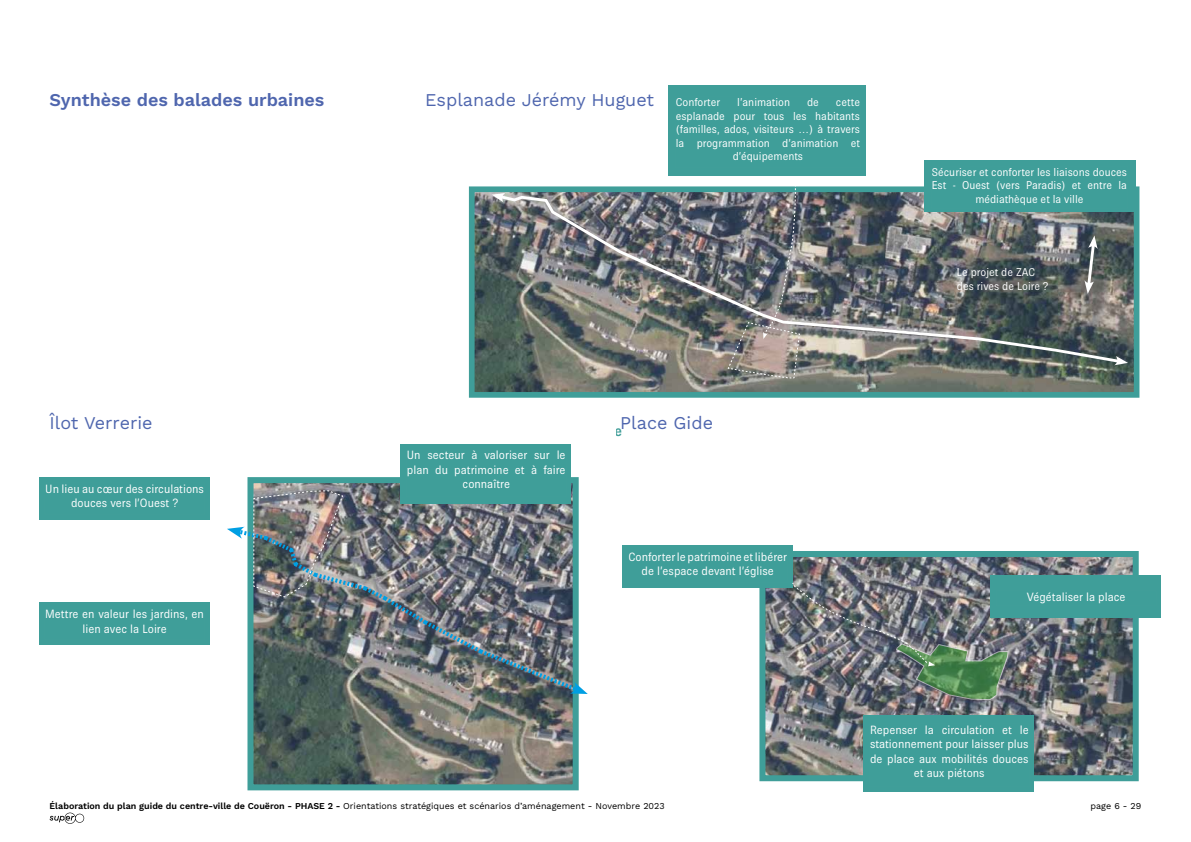
<style>
.page{position:relative;width:1191px;height:842px;background:#fff}
.page>*{position:absolute;margin:0;border:0;box-sizing:border-box;transform-origin:0 0}
.t1{font:18px "Work Sans";color:#4f66ae}
.t2{font:600 18px "Work Sans";color:#4f66ae}
.t3{font:12px/14.4px "Brown Pro";color:#fff;text-align:center}
.t4{font:11.3px/13.6px "Brown Pro";color:#fff;text-align:center}
.t5{font:9px "Work Sans";color:#000}
.s1{font-weight:600}
</style>
<div class="page">
<svg style="left:50px;top:813px;width:34px;height:11px"></svg>
<img style="left:254px;top:484px;width:317px;height:299px">
<div style="left:247px;top:477px;width:331px;height:313px;border:6px solid #3f9e99"></div>
<div style="left:39px;top:477px;width:170px;height:43px;background:#3f9e99"></div>
<div style="left:400px;top:444px;width:171px;height:59px;background:#3f9e99"></div>
<img style="left:227px;top:490px;width:361px;height:204px">
<div style="left:39px;top:602px;width:170px;height:43px;background:#3f9e99"></div>
<img style="left:766px;top:558px;width:365px;height:216px">
<div style="left:759px;top:551px;width:379px;height:230px;border:6px solid #3f9e99"></div>
<div style="left:622px;top:545px;width:170px;height:43px;background:#3f9e99"></div>
<div style="left:990px;top:575px;width:170px;height:43px;background:#3f9e99"></div>
<img style="left:791px;top:582px;width:218px;height:119px">
<div style="left:863px;top:715px;width:171px;height:77px;background:#3f9e99"></div>
<img style="left:476px;top:193px;width:656px;height:198px">
<div style="left:469px;top:186px;width:670px;height:212px;border:6px solid #3f9e99"></div>
<div style="left:668px;top:85px;width:197px;height:91px;background:#3f9e99"></div>
<div style="left:924px;top:161px;width:212px;height:51px;background:#3f9e99"></div>
<svg style="left:727px;top:186px;width:73px;height:193px;background:#7b928d"></svg>
<img style="left:496px;top:193px;width:627px;height:172px">
<svg style="left:492px;top:193px;width:13px;height:9px"></svg>
<svg style="left:1114px;top:356px;width:14px;height:9px"></svg>
<svg style="left:1084px;top:235px;width:13px;height:59px"></svg>
<h1 class="t2" style="left:50px;top:86px;width:276px">Synthèse des balades urbaines</h1>
<h1 class="t1" style="left:425px;top:86px;width:230px">Esplanade Jérémy Huguet</h1>
<p class="t4" style="left:676px;top:95px;width:46px">Conforter</p>
<p class="t4" style="left:737px;top:95px;width:54px">l’animation</p>
<p class="t4" style="left:807px;top:95px;width:13px">de</p>
<p class="t4" style="left:836px;top:95px;width:26px">cette</p>
<p class="t4" style="left:676px;top:109px;width:186px">esplanade pour tous les habitants</p>
<p class="t4" style="left:676px;top:122px;width:186px">(familles, ados, visiteurs …) à travers</p>
<p class="t4" style="left:676px;top:136px;width:186px">la programmation d’animation et</p>
<p class="t4" style="left:732px;top:150px;width:72px">d’équipements</p>
<p class="t4" style="left:932px;top:165px;width:197px">Sécuriser et conforter les liaisons douces<br>Est - Ouest (vers Paradis) et entre la médiathèque et la ville</p>
<p class="t4" style="left:957px;top:265px;width:93px;text-align:left">Le projet de ZAC des rives de Loire ?</p>
<h1 class="t1" style="left:50px;top:409px;width:104px">Îlot Verrerie</h1>
<h1 class="t1" style="left:620px;top:409px;width:94px">Place Gide</h1>
<p class="t3" style="left:45px;top:481px;width:160px">Un lieu au cœur des circulations douces vers l’Ouest ?</p>
<p class="t3" style="left:45px;top:607px;width:160px">Mettre en valeur les jardins, en lien avec la Loire</p>
<p class="t3" style="left:407px;top:448px;width:160px">Un secteur à valoriser sur le plan du patrimoine et à faire connaître</p>
<p class="t3" style="left:628px;top:549px;width:160px">Conforter le patrimoine et libérer de l’espace devant l’église</p>
<p class="t3" style="left:1026px;top:589px;width:100px">Végétaliser la place</p>
<p class="t3" style="left:870px;top:722px;width:160px">Repenser la circulation et le stationnement pour laisser plus de place aux mobilités douces et aux piétons</p>
<p class="t5" style="left:50px;top:799px;width:616px"><span class="s1">Élaboration du plan guide du centre-ville de Couëron - PHASE 2 -</span> Orientations stratégiques et scénarios d’aménagement - Novembre 2023</p>
<p class="t5" style="left:1090px;top:799px;width:52px">page 6 - 29</p>
</div>
